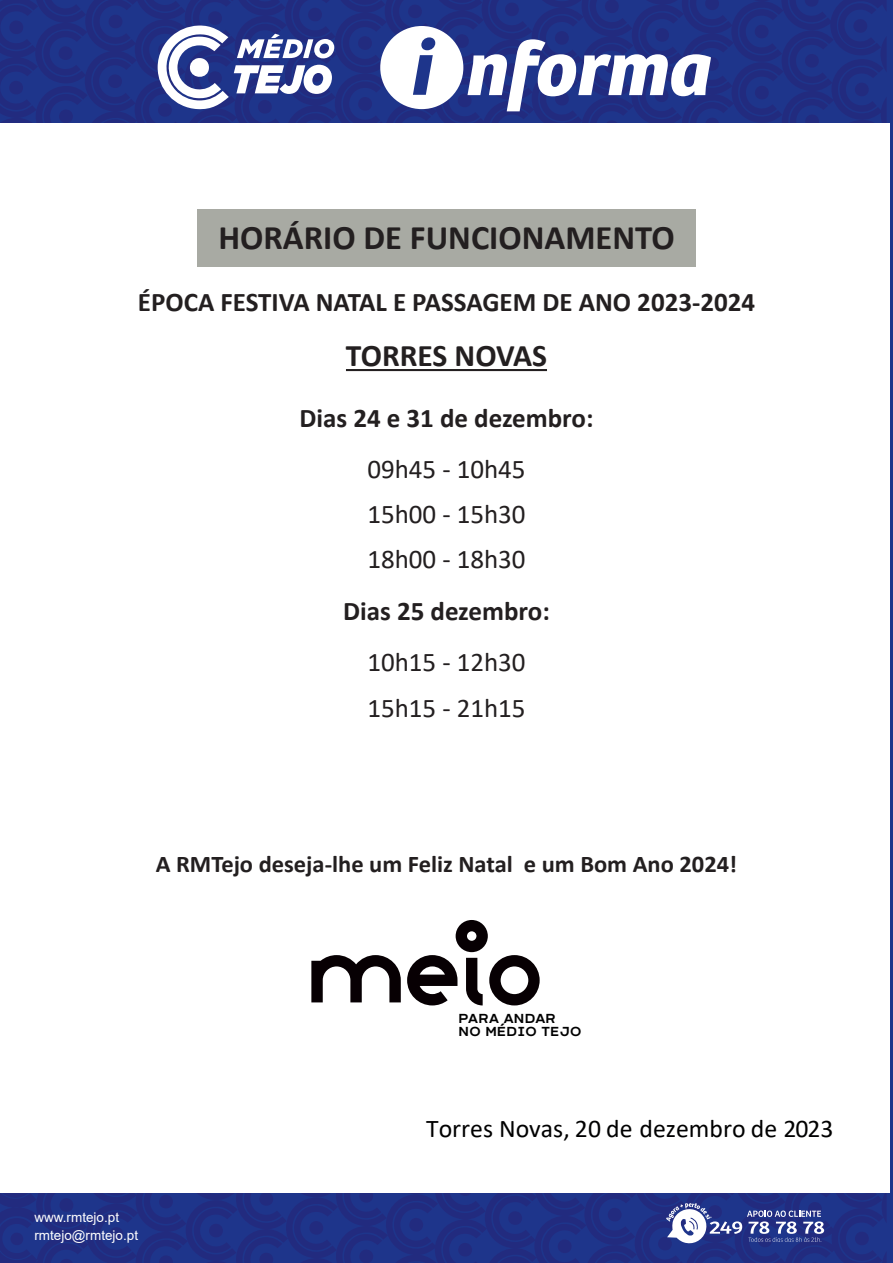
<style>
.page{position:relative;width:893px;height:1263px;background:#fff}
.page>*{position:absolute;margin:0;border:0;box-sizing:border-box;transform-origin:0 0}
.t1{font:italic 700 77.4px "Bree";color:#fff}
.t2{font:700 34.5px "Calibri";color:#231f20}
.t3{font:700 31.5px "Calibri";color:#231f20}
.t4{font:700 27px "Calibri";color:#231f20}
.t5{font:27px/45px "Calibri";color:#231f20;text-align:justify}
.t6{font:25.5px "Calibri";color:#000001}
.t7{font:700 24px "Calibri";color:#231f20}
.t8{font:13.5px "Arial";color:#fff}
.t9{font:700 13.05px/13.8px "Arkibal Mono";letter-spacing:.025em;color:#000001}
.s1{color:#1e358b}
</style>
<div class="page">
<div style="left:0;top:0;width:887px;height:1263px;background:#202f84"></div>
<div style="left:0;top:123px;width:889px;height:1070px;background:#fff"></div>
<svg style="left:666px;top:1203px;width:158px;height:42px"></svg>
<svg style="left:158px;top:25px;width:176px;height:85px"></svg>
<div style="left:380px;top:26px;width:83px;height:83px;background:#fff;border-radius:50%"></div>
<svg style="left:311px;top:955px;width:90px;height:47px"></svg>
<svg style="left:407px;top:920px;width:133px;height:85px"></svg>
<div style="left:197px;top:210px;width:498px;height:57px;background:#a8aaa3"></div>
<hr style="left:346px;top:369px;width:201px;height:2px;background:#231f20">
<h1 class="t1" style="left:409px;top:24px;width:301px"><span class="s1">i</span> nforma</h1>
<p class="t2" style="left:218px;top:214px;width:458px">HORÁRIO DE FUNCIONAMENTO</p>
<p class="t4" style="left:138px;top:283px;width:619px">ÉPOCA FESTIVA NATAL E PASSAGEM DE ANO 2023-2024</p>
<p class="t3" style="left:346px;top:334px;width:203px">TORRES NOVAS</p>
<p class="t4" style="left:299px;top:399px;width:296px">Dias 24 e 31 de dezembro:</p>
<p class="t5" style="left:367px;top:446px;width:160px">09h45 - 10h45<br>15h00 - 15h30<br>18h00 - 18h30</p>
<p class="t4" style="left:343px;top:592px;width:208px">Dias 25 dezembro:</p>
<p class="t5" style="left:367px;top:639px;width:160px">10h15 - 12h30<br>15h15 - 21h15</p>
<p class="t7" style="left:156px;top:847px;width:583px">A RMTejo deseja-lhe um Feliz Natal e um Bom Ano 2024!</p>
<p class="t9" style="left:458px;top:1011px;width:125px">PARA ANDAR<br>NO MÉDIO TEJO</p>
<p class="t8" style="left:34px;top:1208px;width:86px">www.rmtejo.pt</p>
<p class="t8" style="left:34px;top:1226px;width:105px">rmtejo@rmtejo.pt</p>
<p class="t6" style="left:426px;top:1111px;width:409px">Torres Novas, 20 de dezembro de 2023</p>
</div>
